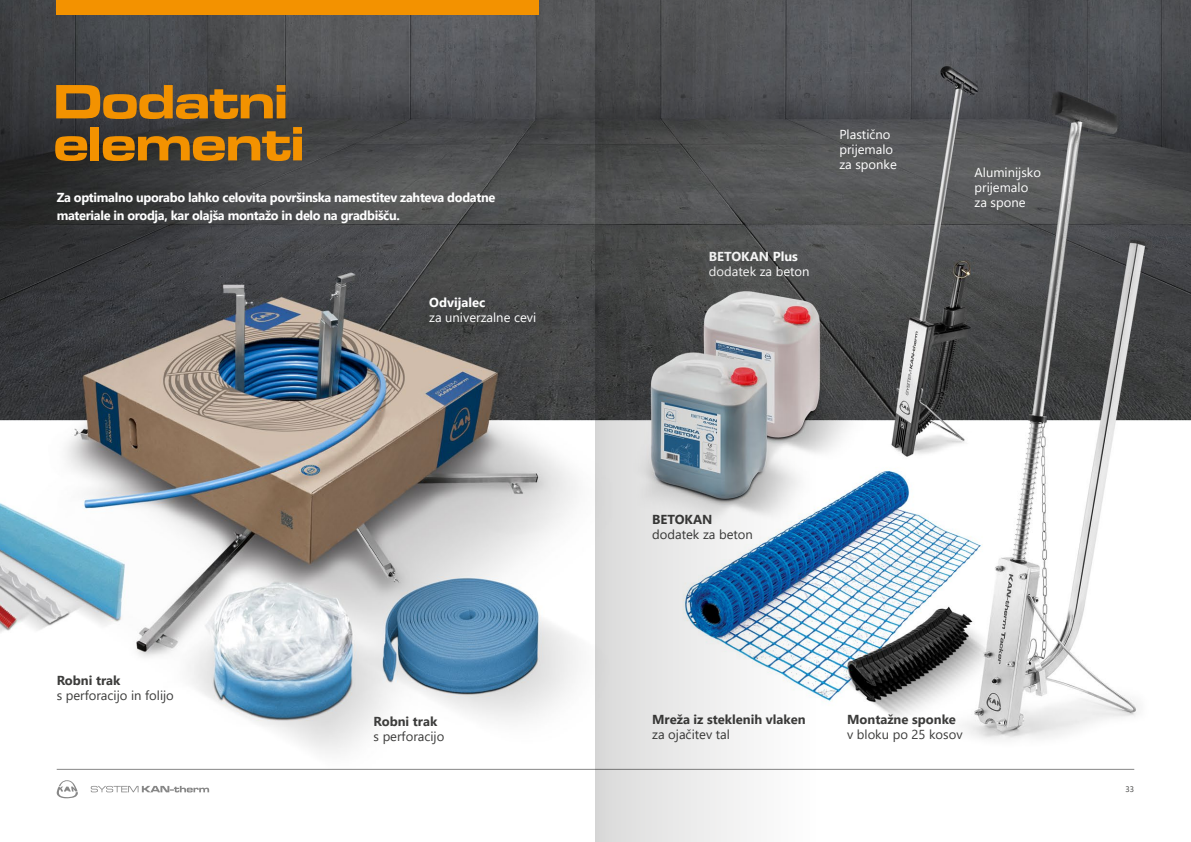
<style>
.page{position:relative;width:1191px;height:842px;background:#fff}
.page>*{position:absolute;margin:0;border:0;box-sizing:border-box;transform-origin:0 0}
.t1{font:50px/42px "Microgramma D Bol Ext";color:#f39200}
.t2{font:700 13px/18px "Segoe UI";letter-spacing:-.025em;color:#fff}
.t3{font:13px/15px "Segoe UI";color:#fff}
.t4{font:13px "Segoe UI";color:#3c3c3b}
.t5{font:700 13px "Segoe UI";color:#3c3c3b}
.t6{font:700 13px "Segoe UI";color:#fff}
.t7{font:8px "Segoe UI";color:#3c3c3b}
</style>
<div class="page">
<svg style="left:57px;top:780px;width:21px;height:18px"></svg>
<svg style="left:91px;top:786px;width:118px;height:6px"></svg>
<img style="left:0;top:0;width:1191px;height:770px">
<div style="left:57px;top:0;width:482px;height:14px;background:#f39200"></div>
<hr style="left:57px;top:769px;width:1077px;height:1px;background:#878787">
<svg style="left:595px;top:0;width:221px;height:842px;background:#94999d"></svg>
<h1 class="t1" style="left:54px;top:81px;width:251px">Dodatni elementi</h1>
<p class="t2" style="left:57px;top:187px;width:440px">Za optimalno uporabo lahko celovita površinska namestitev zahteva dodatne materiale in orodja, kar olajša montažo in delo na gradbišču.</p>
<p class="t5" style="left:57px;top:668px;width:65px">Robni trak</p>
<p class="t4" style="left:57px;top:683px;width:119px">s perforacijo in folijo</p>
<p class="t6" style="left:429px;top:290px;width:58px">Odvijalec</p>
<p class="t3" style="left:429px;top:309px;width:109px">za univerzalne cevi</p>
<p class="t5" style="left:373px;top:709px;width:65px">Robni trak</p>
<p class="t4" style="left:373px;top:724px;width:72px">s perforacijo</p>
<p class="t3" style="left:839px;top:126px;width:59px">Plastično prijemalo za sponke</p>
<p class="t6" style="left:709px;top:244px;width:91px">BETOKAN Plus</p>
<p class="t3" style="left:709px;top:263px;width:102px">dodatek za beton</p>
<p class="t3" style="left:974px;top:164px;width:68px">Aluminijsko prijemalo za spone</p>
<p class="t5" style="left:652px;top:507px;width:62px">BETOKAN</p>
<p class="t4" style="left:652px;top:522px;width:102px">dodatek za beton</p>
<p class="t5" style="left:652px;top:707px;width:155px">Mreža iz steklenih vlaken</p>
<p class="t4" style="left:652px;top:722px;width:79px">za ojačitev tal</p>
<p class="t5" style="left:847px;top:707px;width:110px">Montažne sponke</p>
<p class="t4" style="left:847px;top:722px;width:117px">v bloku po 25 kosov</p>
<p class="t7" style="left:1125px;top:781px;width:10px">33</p>
</div>
